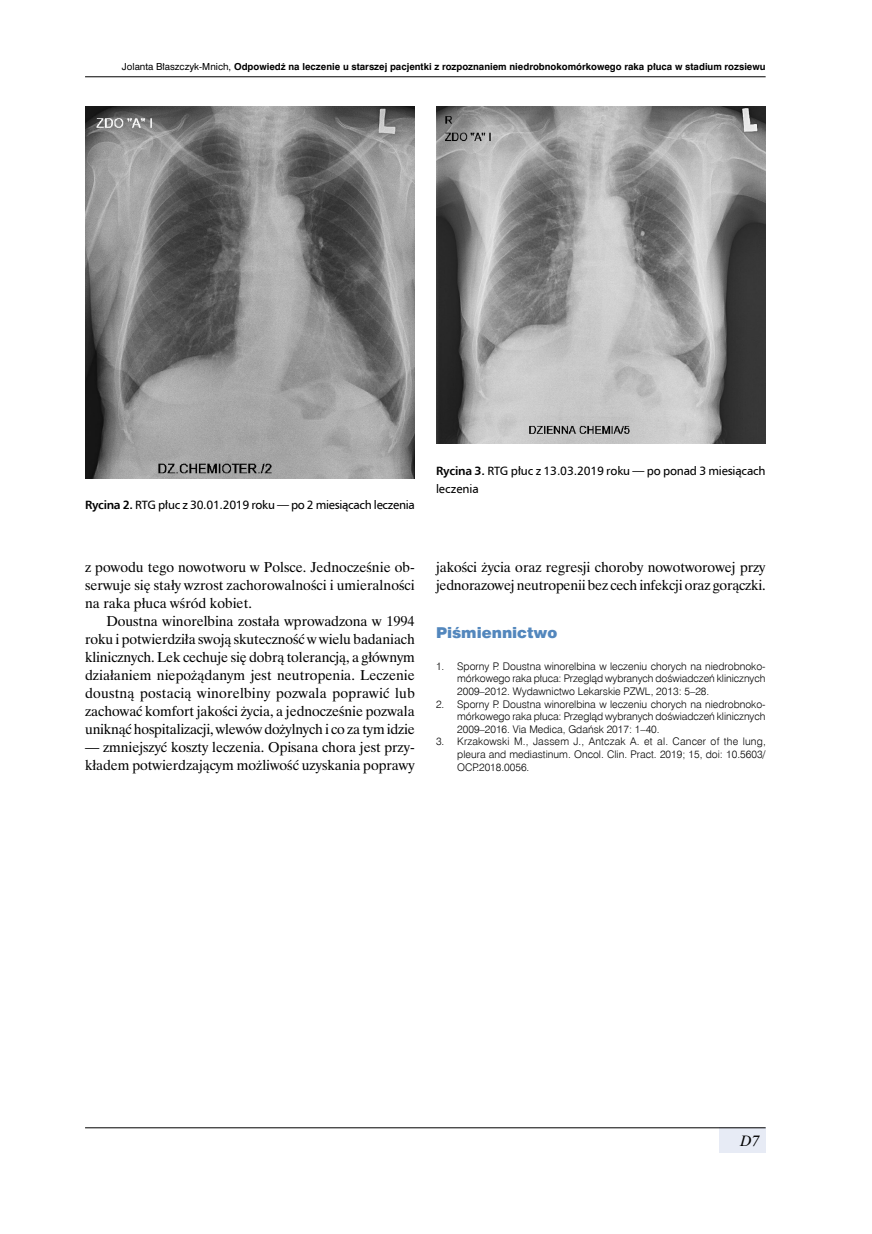
<style>
.page{position:relative;width:872px;height:1234px;background:#fff}
.page>*{position:absolute;margin:0;border:0;box-sizing:border-box;transform-origin:0 0}
.t1{font:15px "Swis 721 Blk EU";color:#5387bd}
.t2{font:italic 15px "Time Ibis EE";color:#000}
.t3{font:14.25px/18px "Time Ibis EE";letter-spacing:-.005em;color:#000;text-align:justify}
.t4{font:12px/18px "Humnst 777 EU";letter-spacing:-.015em;color:#000}
.t5{font:10.5px/12.6px "Swis 721 Lt EU";color:#000;text-align:justify}
.t6{font:700 9px "Swis 721 PL";color:#000}
.s1{font-weight:400}
.s2{font-weight:700}
</style>
<div class="page">
<hr style="left:85px;top:76px;width:680px;height:1px;background:#000">
<div style="left:719px;top:1127px;width:46px;height:25px;background:#e7ebf5"></div>
<hr style="left:85px;top:1127px;width:680px;height:1px;background:#000">
<img style="left:85px;top:106px;width:330px;height:372px">
<img style="left:436px;top:106px;width:329px;height:337px">
<p class="t6" style="left:122px;top:61px;width:645px"><span class="s1">Jolanta Błaszczyk-Mnich,</span> Odpowiedź na leczenie u starszej pacjentki z rozpoznaniem niedrobnokomórkowego raka płuca w stadium rozsiewu</p>
<p class="t4" style="left:85px;top:495px;width:331px"><span class="s2">Rycina 2.</span> RTG płuc z 30.01.2019 roku — po 2 miesiącach leczenia</p>
<p class="t3" style="left:85px;top:558px;width:331px">z powodu tego nowotworu w Polsce. Jednocześnie ob&shy;serwuje się stały wzrost zachorowalności i umieralności na raka płuca wśród kobiet.</p>
<p class="t3" style="left:85px;top:612px;width:331px;text-indent:21px">Doustna winorelbina została wprowadzona w 1994 roku i potwierdziła swoją skuteczność w wielu badaniach klinicznych. Lek cechuje się dobrą tolerancją, a głównym działaniem niepożądanym jest neutropenia. Leczenie doustną postacią winorelbiny pozwala poprawić lub zachować komfort jakości życia, a jednocześnie pozwala uniknąć hospitalizacji, wlewów dożylnych i co za tym idzie</p>
<p class="t3" style="left:85px;top:738px;width:331px">— zmniejszyć koszty leczenia. Opisana chora jest przy&shy;kładem potwierdzającym możliwość uzyskania poprawy</p>
<p class="t4" style="left:436px;top:461px;width:331px"><span class="s2">Rycina 3.</span> RTG płuc z 13.03.2019 roku — po ponad 3 miesiącach leczenia</p>
<p class="t3" style="left:436px;top:558px;width:331px">jakości życia oraz regresji choroby nowotworowej przy jednorazowej neutropenii bez cech infekcji oraz gorączki.</p>
<p class="t1" style="left:436px;top:623px;width:123px">Piśmiennictwo</p>
<p class="t5" style="left:457px;top:659px;width:310px;text-indent:-21px">1. Sporny P. Doustna winorelbina w leczeniu chorych na niedrobnoko&shy;mórkowego raka płuca: Przegląd wybranych doświadczeń klinicznych 2009–2012. Wydawnictwo Lekarskie PZWL, 2013: 5–28.</p>
<p class="t5" style="left:457px;top:697px;width:310px;text-indent:-21px">2. Sporny P. Doustna winorelbina w leczeniu chorych na niedrobnoko&shy;mórkowego raka płuca: Przegląd wybranych doświadczeń klinicznych 2009–2016. Via Medica, Gdańsk 2017: 1–40.</p>
<p class="t5" style="left:457px;top:735px;width:310px;text-indent:-21px">3. Krzakowski M., Jassem J., Antczak A. et al. Cancer of the lung, pleura and mediastinum. Oncol. Clin. Pract. 2019; 15, doi: 10.5603/ OCP.2018.0056.</p>
<p class="t2" style="left:740px;top:1131px;width:20px">D7</p>
</div>
